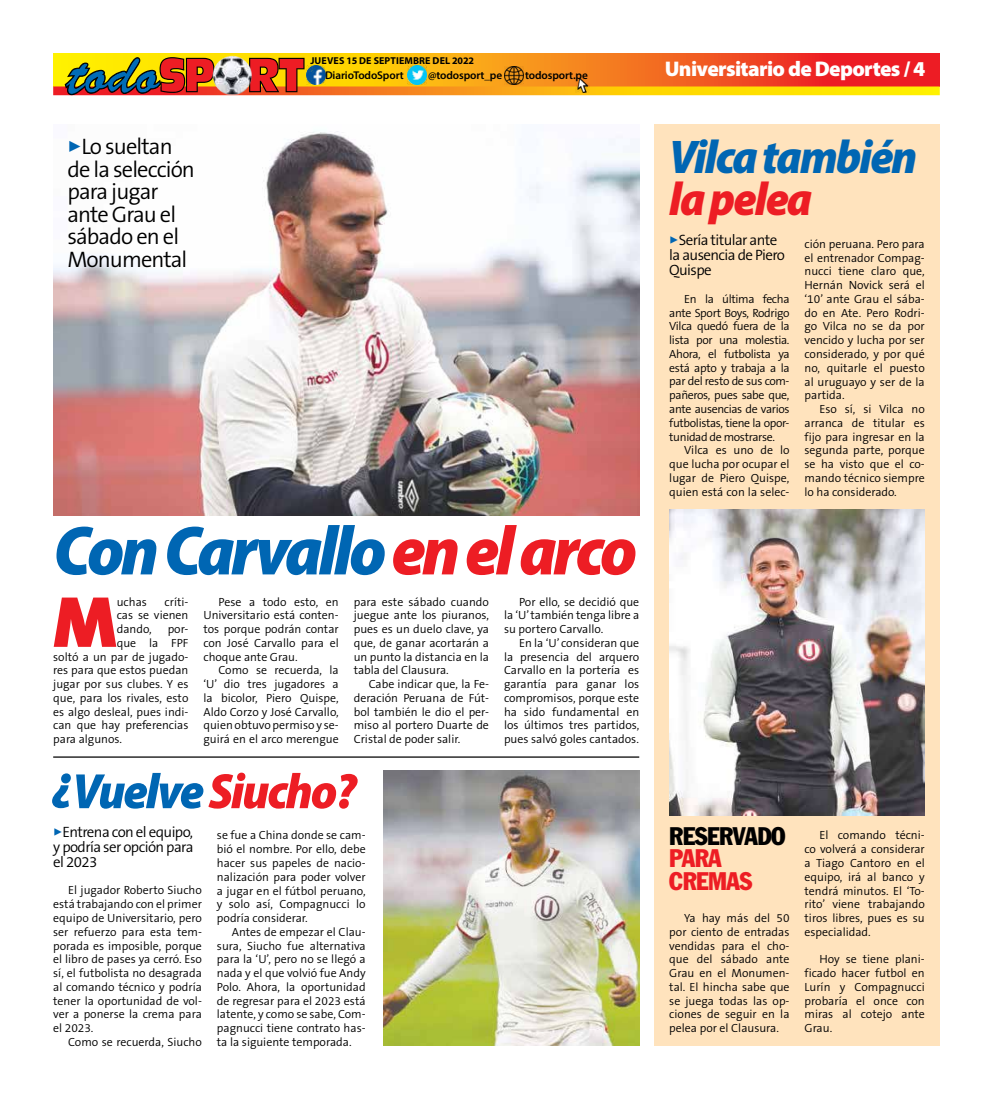
<style>
.page{position:relative;width:993px;height:1099px;background:#fff}
.page>*{position:absolute;margin:0;border:0;box-sizing:border-box;transform-origin:0 0}
.t1{font:900 73px "The Sans B9";color:#ed1d24}
.t2{font:italic 900 semi-condensed 70px "Myriad Pro";letter-spacing:-.05em;color:#0066b3}
.t3{font:italic 900 semi-condensed 50px "Myriad Pro";letter-spacing:-.04em;color:#0066b3}
.t4{font:italic 900 semi-condensed 47.5px "Myriad Pro";letter-spacing:-.04em;color:#0066b3}
.t5{font:italic 900 semi-condensed 47.5px "Myriad Pro";letter-spacing:-.04em;color:#ed1d24}
.t6{font:condensed 25px/22.5px "Franklin Gothic Std";letter-spacing:-.02em;color:#ed1d24}
.t7{font:condensed 25px "Franklin Gothic Std";letter-spacing:-.02em;color:#000}
.t8{font:300 22.5px/22.5px "The Sans B4";letter-spacing:-.04em;color:#000}
.t9{font:900 21.25px "Myriad Pro";letter-spacing:-.03em;color:#fff}
.t10{font:300 15px/15px "The Sans B4";letter-spacing:-.04em;color:#000;text-align:justify}
.t11{font:300 11.88px/13.8px "The Sans B4";color:#000;text-align:justify}
.t12{font:600 11.25px "Myriad Pro";letter-spacing:-.01em;color:#000}
.t13{font:700 10px "Myriad Pro";letter-spacing:.01em;color:#000}
.s1{color:#0066b3}
.s2{color:#ed1d24}
</style>
<div class="page">
<svg style="left:53px;top:53px;width:886px;height:33px;background:#f47819"></svg>
<svg style="left:53px;top:86px;width:886px;height:9px;background:#fab20e"></svg>
<svg style="left:251px;top:58px;width:53px;height:34px;background:#ce4018"></svg>
<svg style="left:65px;top:57px;width:149px;height:38px;background:#9c692f"></svg>
<img style="left:212px;top:55px;width:39px;height:39px">
<img style="left:575px;top:78px;width:14px;height:14px">
<img style="left:306px;top:66px;width:19px;height:18px">
<img style="left:407px;top:66px;width:19px;height:19px">
<img style="left:504px;top:66px;width:19px;height:19px">
<div style="left:654px;top:124px;width:285px;height:921px;background:#ffe3bd"></div>
<img style="left:53px;top:131px;width:586px;height:384px">
<img style="left:669px;top:509px;width:255px;height:306px">
<img style="left:383px;top:770px;width:256px;height:275px">
<hr style="left:53px;top:756px;width:586px;height:1px;background:#000">
<h3 class="t8" style="left:67px;top:136px;width:129px"><span class="s1">✓</span>Lo sueltan de la selección para jugar ante Grau el sábado en el<br>Monumental</h3>
<p class="t13" style="left:310px;top:54px;width:165px">JUEVES 15 DE SEPTIEMBRE DEL 2022</p>
<p class="t12" style="left:325px;top:68px;width:80px">DiarioTodoSport</p>
<p class="t12" style="left:428px;top:68px;width:76px">@todosport_pe</p>
<p class="t12" style="left:525px;top:68px;width:64px">todosport.pe</p>
<h3 class="t9" style="left:664px;top:55px;width:262px">Universitario de Deportes / 4</h3>
<h3 class="t4" style="left:669px;top:126px;width:249px">Vilca también</h3>
<h3 class="t5" style="left:669px;top:167px;width:144px">la pelea</h3>
<p class="t10" style="left:669px;top:233px;width:117px;text-align:left"><span class="s1">✓</span>Sería titular ante la ausencia de Piero<br>Quispe</p>
<p class="t11" style="left:669px;top:292px;width:122px;text-indent:15px">En la última fecha ante Sport Boys, Rodrigo Vilca quedó fuera de la lista por una molestia.<br>Ahora, el futbolista ya está apto y trabaja a la par del resto de sus com&shy;pañeros, pues sabe que, ante ausencias de varios futbolistas, tiene la opor&shy;tunidad de mostrarse.</p>
<p class="t11" style="left:669px;top:444px;width:122px;text-indent:15px">Vilca es uno de lo que lucha por ocupar el lugar de Piero Quispe, quien está con la selec-</p>
<p class="t11" style="left:804px;top:237px;width:122px">ción peruana. Pero para el entrenador Compag&shy;nucci tiene claro que, Hernán Novick será el ‘10’ ante Grau el sába&shy;do en Ate. Pero Rodri&shy;go Vilca no se da por vencido y lucha por ser considerado, y por qué no, quitarle el puesto al uruguayo y ser de la partida.</p>
<p class="t11" style="left:804px;top:402px;width:122px;text-indent:15px">Eso sí, si Vilca no arranca de titular es fijo para ingresar en la segunda parte, porque se ha visto que el co&shy;mando técnico siempre lo ha considerado.</p>
<h2 class="t2" style="left:53px;top:505px;width:585px">Con Carvallo<span class="s2">en el arco</span></h2>
<p class="t11" style="left:117px;top:595px;width:73px;text-indent:48px">críti&shy;cas se vienen dando,</p>
<h1 class="t1" style="left:53px;top:583px;width:65px">M</h1>
<p class="t11" style="left:117px;top:595px;width:32px">uchas</p>
<p class="t11" style="left:168px;top:622px;width:22px">por-</p>
<p class="t11" style="left:117px;top:636px;width:73px">que la FPF</p>
<p class="t11" style="left:53px;top:650px;width:137px">soltó a un par de jugado-</p>
<p class="t11" style="left:53px;top:664px;width:137px">res para que estos puedan</p>
<p class="t11" style="left:53px;top:677px;width:137px">jugar por sus clubes. Y es</p>
<p class="t11" style="left:53px;top:691px;width:137px">que, para los rivales, esto</p>
<p class="t11" style="left:53px;top:705px;width:137px">es algo desleal, pues indi-</p>
<p class="t11" style="left:53px;top:719px;width:137px">can que hay preferencias</p>
<p class="t11" style="left:53px;top:732px;width:70px">para algunos.</p>
<p class="t11" style="left:203px;top:595px;width:137px;text-indent:15px">Pese a todo esto, en Universitario está conten&shy;tos porque podrán contar con José Carvallo para el choque ante Grau.</p>
<p class="t11" style="left:203px;top:664px;width:137px;text-indent:15px">Como se recuerda, la ‘U’ dio tres jugadores a la bicolor, Piero Quispe, Aldo Corzo y José Carvallo, quien obtuvo permiso y se&shy;guirá en el arco merengue</p>
<p class="t11" style="left:353px;top:595px;width:137px">para este sábado cuando juegue ante los piuranos, pues es un duelo clave, ya que, de ganar acortarán a un punto la distancia en la tabla del Clausura.</p>
<p class="t11" style="left:353px;top:677px;width:137px;text-indent:15px">Cabe indicar que, la Fe&shy;deración Peruana de Fút&shy;bol también le dio el per&shy;miso al portero Duarte de Cristal de poder salir.</p>
<h3 class="t3" style="left:53px;top:758px;width:305px">¿Vuelve <span class="s2">Siucho?</span></h3>
<p class="t10" style="left:53px;top:824px;width:142px"><span class="s1">✓</span>Entrena con el equipo, y podría ser opción para el 2023</p>
<p class="t11" style="left:53px;top:884px;width:150px;text-indent:15px">El jugador Roberto Siucho está trabajando con el primer equipo de Universitario, pero ser refuerzo para esta tem&shy;porada es imposible, porque el libro de pases ya cerró. Eso sí, el futbolista no desagrada al comando técnico y podría tener la oportunidad de vol&shy;ver a ponerse la crema para el 2023.</p>
<p class="t11" style="left:68px;top:1035px;width:135px">Como se recuerda, Siucho</p>
<p class="t11" style="left:217px;top:829px;width:150px">se fue a China donde se cam&shy;bió el nombre. Por ello, debe hacer sus papeles de nacio&shy;nalización para poder volver a jugar en el fútbol peruano, y solo así, Compagnucci lo podría considerar.</p>
<p class="t11" style="left:217px;top:925px;width:150px;text-indent:15px">Antes de empezar el Clau&shy;sura, Siucho fue alternativa para la ‘U’, pero no se llegó a nada y el que volvió fue Andy Polo. Ahora, la oportunidad de regresar para el 2023 está latente, y como se sabe, Com&shy;pagnucci tiene contrato has&shy;ta la siguiente temporada.</p>
<p class="t11" style="left:504px;top:595px;width:137px;text-indent:15px">Por ello, se decidió que la ‘U’ también tenga libre a su portero Carvallo.</p>
<p class="t11" style="left:504px;top:636px;width:137px;text-indent:15px">En la ‘U’ consideran que la presencia del arquero Carvallo en la portería es garantía para ganar los compromisos, porque este ha sido fundamental en los últimos tres partidos, pues salvó goles cantados.</p>
<h3 class="t7" style="left:669px;top:820px;width:118px">RESERVADO</h3>
<h3 class="t6" style="left:669px;top:846px;width:85px">PARA<br>CREMAS</h3>
<p class="t11" style="left:669px;top:911px;width:122px;text-indent:15px">Ya hay más del 50 por ciento de entradas vendidas para el cho&shy;que del sábado ante Grau en el Monumen&shy;tal. El hincha sabe que se juega todas las op&shy;ciones de seguir en la pelea por el Clausura.</p>
<p class="t11" style="left:804px;top:829px;width:122px;text-indent:15px">El comando técni&shy;co volverá a considerar a Tiago Cantoro en el equipo, irá al banco y tendrá minutos. El ‘To&shy;rito’ viene trabajando tiros libres, pues es su especialidad.</p>
<p class="t11" style="left:804px;top:952px;width:122px;text-indent:15px">Hoy se tiene plani&shy;ficado hacer futbol en Lurín y Compagnucci probaría el once con miras al cotejo ante Grau.</p>
</div>
